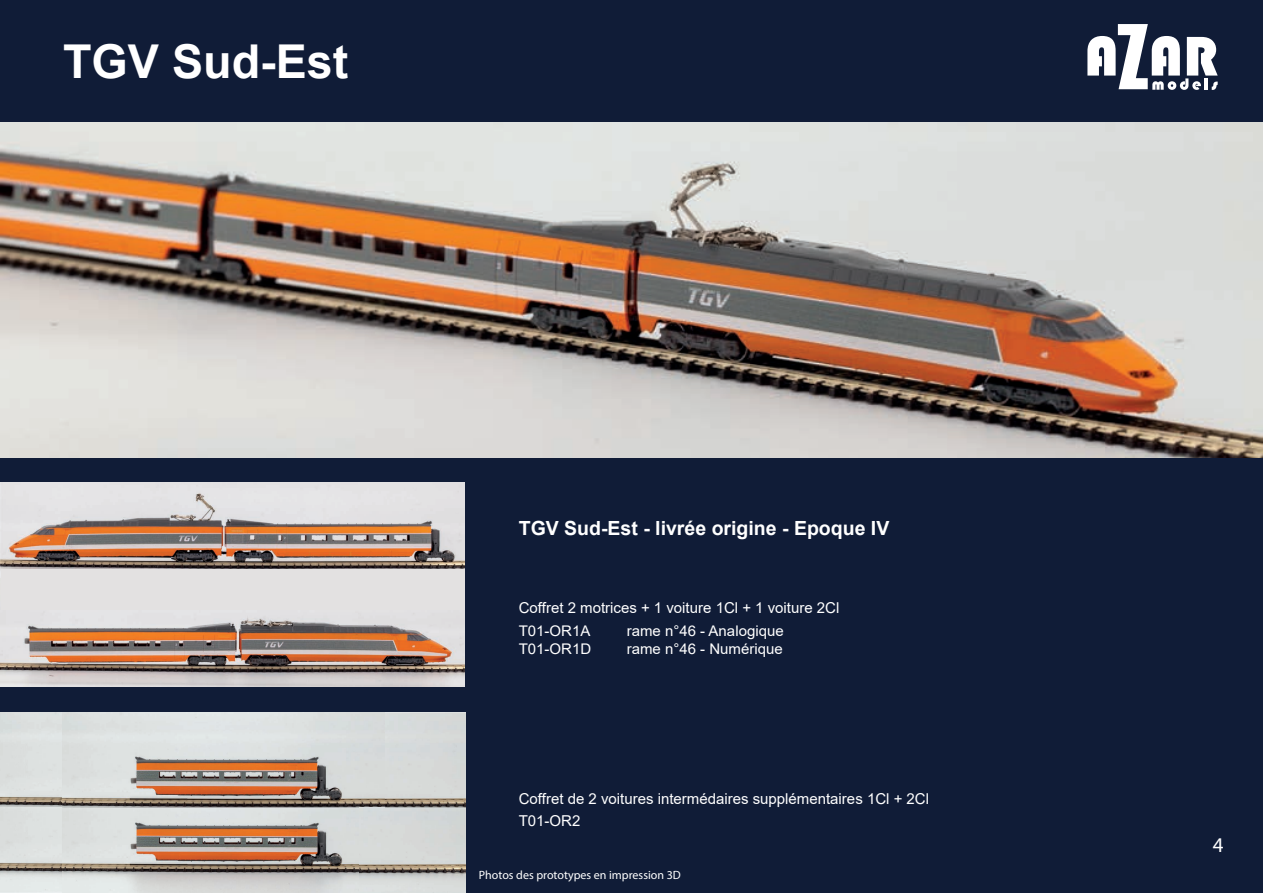
<style>
.page{position:relative;width:1263px;height:893px;background:#101c37}
.page>*{position:absolute;margin:0;border:0;box-sizing:border-box;transform-origin:0 0}
.t1{font:700 46.65px "Arial";color:#fff}
.t2{font:21px "Myriad Pro";color:#fff}
.t3{font:700 19.5px "Arial";color:#fff}
.t4{font:15px "Arial";color:#fff}
.t5{font:14.7px "Arial";color:#fff}
.t6{font:12px "Myriad Pro";color:#fff}
</style>
<div class="page">
<img style="left:0;top:122px;width:1263px;height:336px">
<svg style="left:1087px;top:24px;width:131px;height:66px"></svg>
<img style="left:0;top:482px;width:464px;height:204px">
<div style="left:1px;top:569px;width:463px;height:40px;background:#e3e1e1"></div>
<img style="left:0;top:807px;width:359px;height:86px">
<img style="left:0;top:712px;width:386px;height:95px">
<img style="left:359px;top:807px;width:107px;height:86px">
<img style="left:386px;top:712px;width:79px;height:95px">
<h1 class="t1" style="left:63px;top:29px;width:287px">TGV Sud-Est</h1>
<h3 class="t3" style="left:519px;top:514px;width:372px">TGV Sud-Est - livrée origine - Epoque IV</h3>
<p class="t4" style="left:519px;top:597px;width:322px">Coffret 2 motrices + 1 voiture 1Cl + 1 voiture 2Cl</p>
<p class="t5" style="left:519px;top:621px;width:73px">T01-OR1A</p>
<p class="t5" style="left:627px;top:621px;width:158px">rame n°46 - Analogique</p>
<p class="t5" style="left:519px;top:638px;width:74px">T01-OR1D</p>
<p class="t5" style="left:627px;top:638px;width:158px">rame n°46 - Numérique</p>
<p class="t4" style="left:519px;top:788px;width:412px">Coffret de 2 voitures intermédaires supplémentaires 1Cl + 2Cl</p>
<p class="t4" style="left:519px;top:810px;width:63px">T01-OR2</p>
<p class="t6" style="left:479px;top:867px;width:203px">Photos des prototypes en impression 3D</p>
<h2 class="t2" style="left:1213px;top:832px;width:12px">4</h2>
</div>
